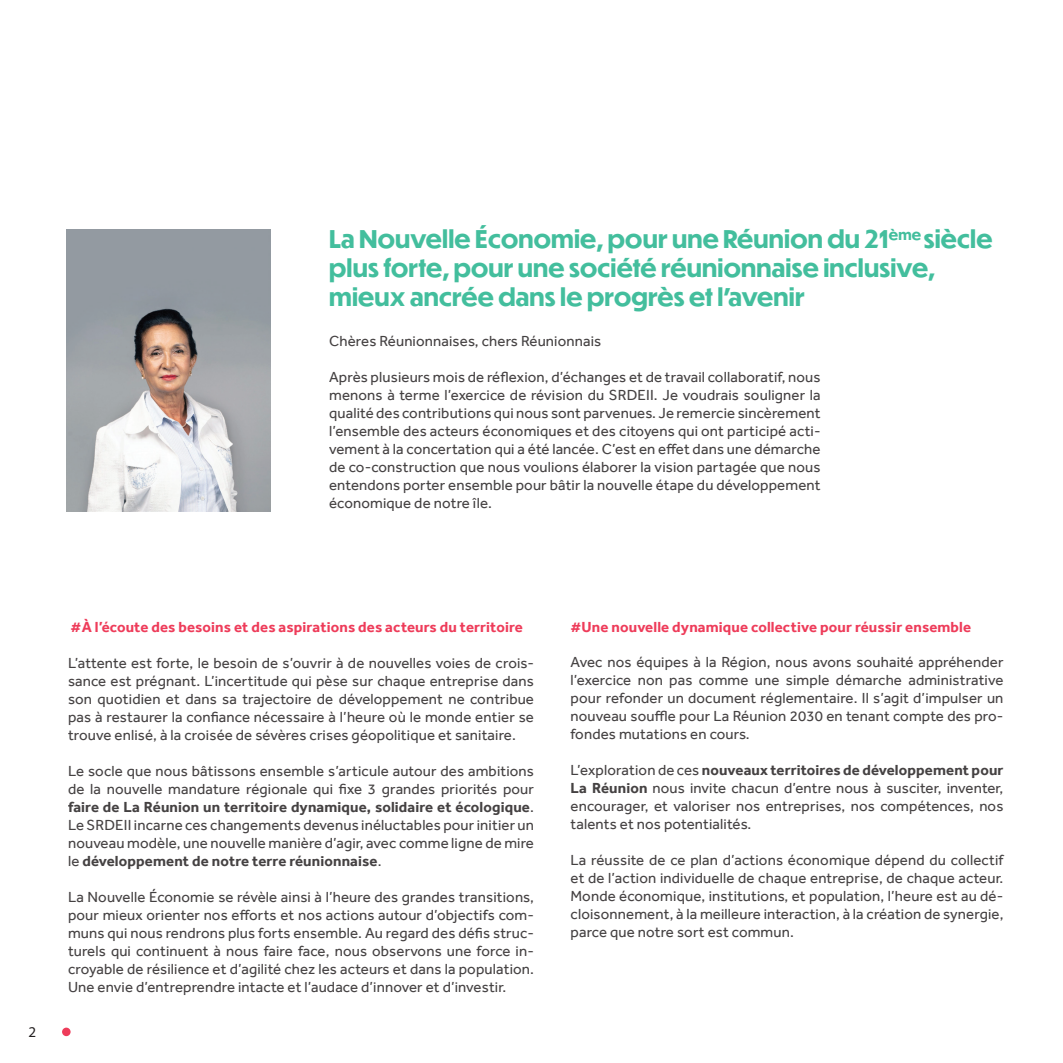
<style>
.page{position:relative;width:1063px;height:1063px;background:#fff}
.page>*{position:absolute;margin:0;border:0;box-sizing:border-box;transform-origin:0 0}
.t1{font:700 24px/28.8px "Dunbar Tall";letter-spacing:.01em;color:#43be9d}
.t2{font:15px/18px "Effra";letter-spacing:.01em;color:#231f20;text-align:justify}
.t3{font:700 15px "Effra";letter-spacing:.01em;color:#ee3c5a}
.t4{font:15px "Myriad Pro";color:#231f20}
.s1{font-weight:700}
</style>
<div class="page">
<img style="left:66px;top:230px;width:204px;height:282px">
<div style="left:62px;top:1028px;width:9px;height:8px;background:#ee3c5a;border-radius:50%"></div>
<h1 class="t1" style="left:329px;top:224px;width:665px">La Nouvelle Économie, pour une Réunion du 21<sup>ème</sup> siècle plus forte, pour une société réunionnaise inclusive, mieux ancrée dans le progrès et l’avenir</h1>
<p class="t2" style="left:329px;top:332px;width:274px">Chères Réunionnaises, chers Réunionnais</p>
<p class="t2" style="left:329px;top:368px;width:493px">Après plusieurs mois de réflexion, d’échanges et de travail collaboratif, nous menons à terme l’exercice de révision du SRDEII. Je voudrais souligner la qualité des contributions qui nous sont parvenues. Je remercie sincèrement l’ensemble des acteurs économiques et des citoyens qui ont participé acti&shy;vement à la concertation qui a été lancée. C’est en effet dans une démarche de co-construction que nous voulions élaborer la vision partagée que nous entendons porter ensemble pour bâtir la nouvelle étape du développement économique de notre île.</p>
<p class="t4" style="left:28px;top:1023px;width:9px">2</p>
<p class="t3" style="left:71px;top:618px;width:454px">#À l’écoute des besoins et des aspirations des acteurs du territoire</p>
<p class="t3" style="left:571px;top:618px;width:402px">#Une nouvelle dynamique collective pour réussir ensemble</p>
<p class="t2" style="left:68px;top:654px;width:467px">L’attente est forte, le besoin de s’ouvrir à de nouvelles voies de crois&shy;sance est prégnant. L’incertitude qui pèse sur chaque entreprise dans son quotidien et dans sa trajectoire de développement ne contribue pas à restaurer la confiance nécessaire à l’heure où le monde entier se trouve enlisé, à la croisée de sévères crises géopolitique et sanitaire.</p>
<p class="t2" style="left:68px;top:762px;width:468px">Le socle que nous bâtissons ensemble s’articule autour des ambitions de la nouvelle mandature régionale qui fixe 3 grandes priorités pour <span class="s1">faire de La Réunion un territoire dynamique, solidaire et écologique</span>.<br>Le SRDEII incarne ces changements devenus inéluctables pour initier un nouveau modèle, une nouvelle manière d’agir, avec comme ligne de mire le <span class="s1">développement de notre terre réunionnaise</span>.</p>
<p class="t2" style="left:68px;top:888px;width:468px">La Nouvelle Économie se révèle ainsi à l’heure des grandes transitions, pour mieux orienter nos efforts et nos actions autour d’objectifs com&shy;muns qui nous rendrons plus forts ensemble. Au regard des défis struc&shy;turels qui continuent à nous faire face, nous observons une force in&shy;croyable de résilience et d’agilité chez les acteurs et dans la population.<br>Une envie d’entreprendre intacte et l’audace d’innover et d’investir.</p>
<p class="t2" style="left:571px;top:652px;width:434px">Avec nos équipes à la Région, nous avons souhaité appréhender l’exercice non pas comme une simple démarche administrative pour refonder un document réglementaire. Il s’agit d’impulser un nouveau souffle pour La Réunion 2030 en tenant compte des pro&shy;fondes mutations en cours.</p>
<p class="t2" style="left:571px;top:760px;width:434px">L’exploration de ces <span class="s1">nouveaux territoires de développement pour La Réunion</span> nous invite chacun d’entre nous à susciter, inventer, encourager, et valoriser nos entreprises, nos compétences, nos talents et nos potentialités.</p>
<p class="t2" style="left:571px;top:850px;width:434px">La réussite de ce plan d’actions économique dépend du collectif et de l’action individuelle de chaque entreprise, de chaque acteur.<br>Monde économique, institutions, et population, l’heure est au dé&shy;cloisonnement, à la meilleure interaction, à la création de synergie, parce que notre sort est commun.</p>
</div>
